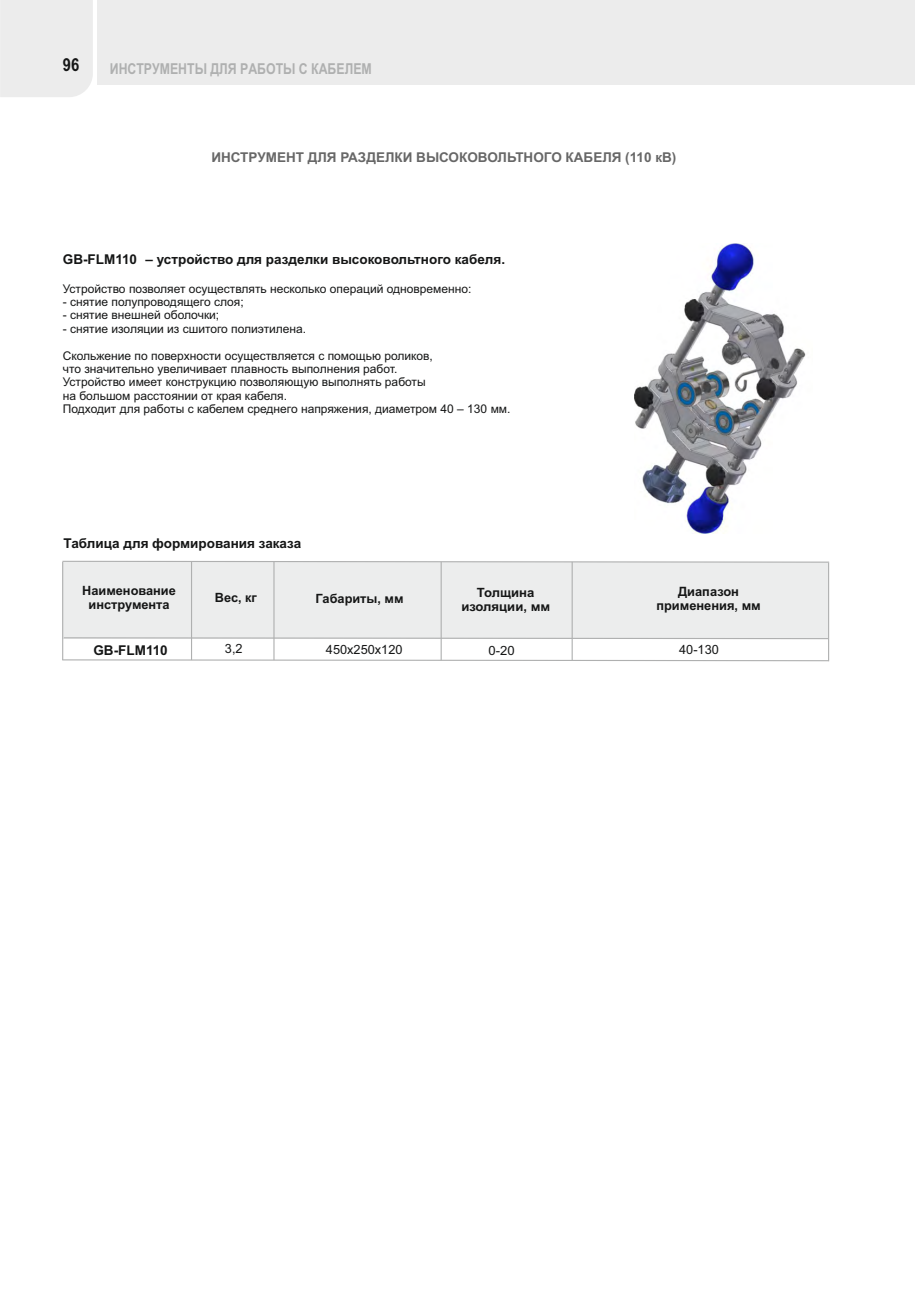
<style>
.page{position:relative;width:915px;height:1289px;background:#fff}
.page>*{position:absolute;margin:0;border:0;box-sizing:border-box;transform-origin:0 0}
.t1{font:700 18px "Arial Narrow";color:#151616}
.t2{font:700 15px "Arial Narrow";color:#afb0b0}
.t3{font:700 13.5px "Arial";color:#151616}
.t4{font:700 13.5px "Arial";color:#676767}
.t5{font:700 12.9px/14.4px "Arial";color:#151616;text-align:center}
.t6{font:700 12.75px/14.2px "Arial";color:#151616;text-align:center}
.t7{font:12.75px "Arial";color:#151616}
.t8{font:12px/13.4px "Arial";color:#151616}
</style>
<div class="page">
<div style="left:97px;top:0;width:817px;height:84px;background:#ececec"></div>
<div style="left:0;top:0;width:93px;height:97px;background:#ececec"></div>
<div style="left:63px;top:562px;width:764px;height:76px;background:#eceded"></div>
<svg style="left:62px;top:560px;width:768px;height:3px"></svg>
<svg style="left:63px;top:636px;width:764px;height:3px"></svg>
<svg style="left:62px;top:658px;width:767px;height:4px"></svg>
<hr style="left:191px;top:562px;width:1px;height:98px;background:#afb0b0">
<hr style="left:62px;top:562px;width:1px;height:98px;background:#afb0b0">
<hr style="left:273px;top:562px;width:1px;height:98px;background:#afb0b0">
<hr style="left:827px;top:562px;width:1px;height:99px;background:#afb0b0">
<hr style="left:571px;top:562px;width:1px;height:98px;background:#afb0b0">
<hr style="left:440px;top:562px;width:1px;height:98px;background:#afb0b0">
<img style="left:634px;top:243px;width:172px;height:291px">
<h1 class="t1" style="left:63px;top:57px;width:18px">96</h1>
<p class="t2" style="left:110px;top:63px;width:263px">ИНСТРУМЕНТЫ ДЛЯ РАБОТЫ С КАБЕЛЕМ</p>
<p class="t4" style="left:211px;top:153px;width:466px">ИНСТРУМЕНТ ДЛЯ РАЗДЕЛКИ ВЫСОКОВОЛЬТНОГО КАБЕЛЯ (110 кВ)</p>
<p class="t3" style="left:63px;top:254px;width:443px">GB-FLM110 – устройство для разделки высоковольтного кабеля.</p>
<p class="t8" style="left:63px;top:283px;width:410px">Устройство позволяет осуществлять несколько операций одновременно:</p>
<p class="t8" style="left:63px;top:296px;width:182px">- снятие полупроводящего слоя;</p>
<p class="t8" style="left:63px;top:309px;width:158px">- снятие внешней оболочки;</p>
<p class="t8" style="left:63px;top:323px;width:245px">- снятие изоляции из сшитого полиэтилена.</p>
<p class="t8" style="left:63px;top:350px;width:449px">Скольжение по поверхности осуществляется с помощью роликов,<br>что значительно увеличивает плавность выполнения работ.<br>Устройство имеет конструкцию позволяющую выполнять работы<br>на большом расстоянии от края кабеля.<br>Подходит для работы с кабелем среднего напряжения, диаметром 40 – 130 мм.</p>
<p class="t3" style="left:63px;top:538px;width:239px">Таблица для формирования заказа</p>
<p class="t6" style="left:82px;top:584px;width:95px">Наименование инструмента</p>
<p class="t6" style="left:215px;top:591px;width:44px">Вес, кг</p>
<p class="t6" style="left:315px;top:593px;width:89px">Габариты, мм</p>
<p class="t5" style="left:656px;top:585px;width:106px">Диапазон применения, мм</p>
<p class="t6" style="left:461px;top:586px;width:90px">Толщина изоляции, мм</p>
<p class="t7" style="left:488px;top:646px;width:28px">0-20</p>
<p class="t7" style="left:225px;top:644px;width:19px">3,2</p>
<p class="t3" style="left:93px;top:645px;width:76px">GB-FLM110</p>
<p class="t7" style="left:326px;top:644px;width:78px">450х250х120</p>
<p class="t7" style="left:679px;top:644px;width:41px">40-130</p>
</div>
